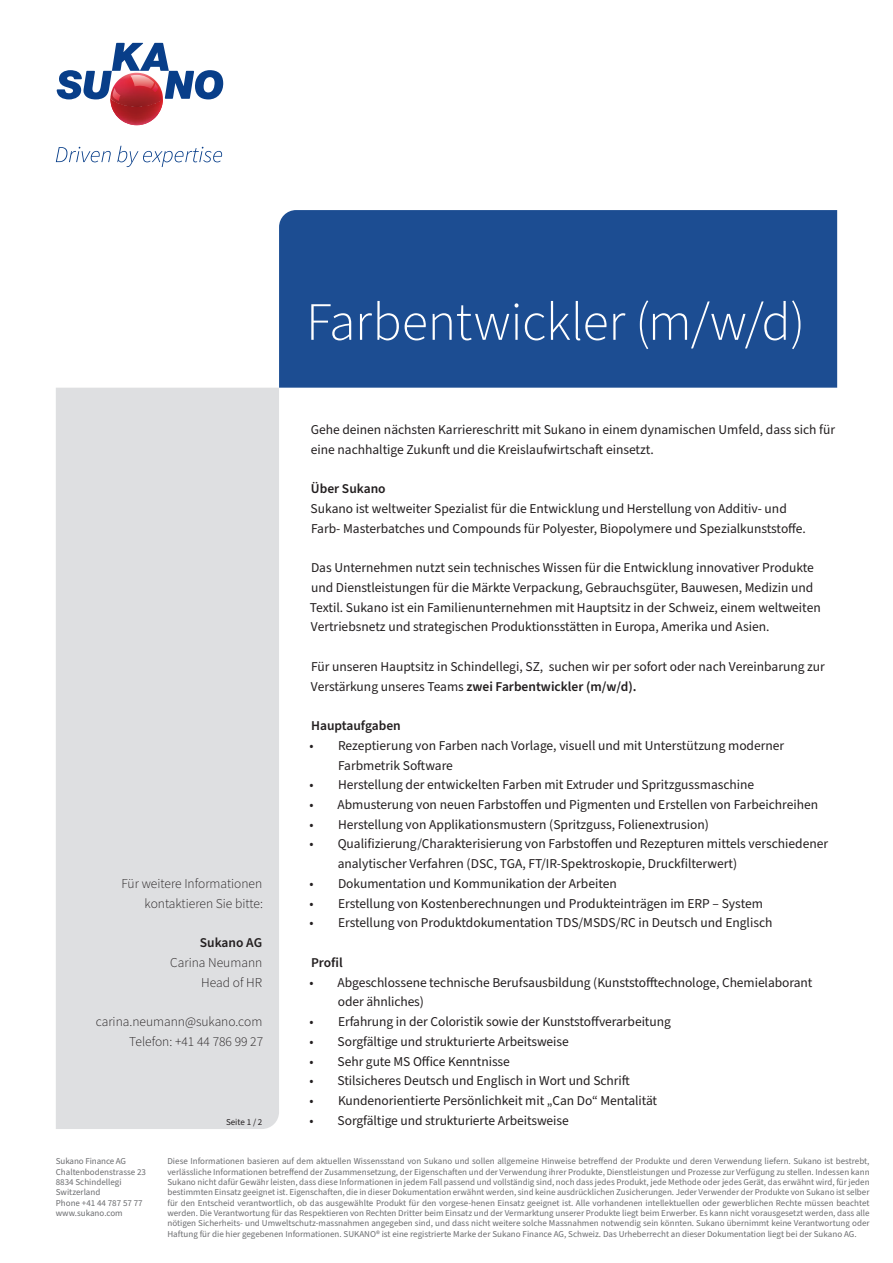
<style>
.page{position:relative;width:893px;height:1263px;background:#fff}
.page>*{position:absolute;margin:0;border:0;box-sizing:border-box;transform-origin:0 0}
.Heading_01{font:300 54px "Source Sans Pro";letter-spacing:-.005em;color:#fff}
.Body_01{font:13.5px/19.8px "Source Sans Pro";color:#231f20}
.Body_01-2{font:300 13.5px "Source Sans Pro";color:#231f20}
.Body_01-3{font:600 13.5px "Source Sans Pro";color:#231f20}
.Disclaimer_EMEA{font:9px/10.4px "Source Sans Pro";color:#6c6d70}
.Body_01-4{font:9px "Source Sans Pro";color:#231f20}
.s1{font-weight:600}
</style>
<div class="page">
<div style="left:279px;top:210px;width:558px;height:178px;background:#1c4d92"></div>
<svg style="left:56px;top:146px;width:166px;height:21px"></svg>
<img style="left:110px;top:101px;width:53px;height:24px">
<svg style="left:57px;top:43px;width:167px;height:58px"></svg>
<div style="left:56px;top:388px;width:223px;height:741px;background:#dedfe1"></div>
<p class="Body_01-2" style="left:121px;top:874px;width:142px">Für weitere Informationen</p>
<p class="Body_01-2" style="left:145px;top:894px;width:120px">kontaktieren Sie bitte:</p>
<p class="Body_01-3" style="left:200px;top:933px;width:64px">Sukano AG</p>
<p class="Body_01-2" style="left:170px;top:953px;width:94px">Carina Neumann</p>
<p class="Body_01-2" style="left:201px;top:973px;width:62px">Head of HR</p>
<p class="Body_01-2" style="left:96px;top:1012px;width:168px">carina.neumann@sukano.com</p>
<p class="Body_01-2" style="left:129px;top:1032px;width:135px">Telefon: +41 44 786 99 27</p>
<p class="Body_01-4" style="left:226px;top:1116px;width:38px">Seite 1 / 2</p>
<p class="Heading_01" style="left:306px;top:286px;width:501px">Farbentwickler (m/w/d)</p>
<p class="Body_01" style="left:311px;top:420px;width:526px">Gehe deinen nächsten Karriereschritt mit Sukano in einem dynamischen Umfeld, dass sich für eine nachhaltige Zukunft und die Kreislaufwirtschaft einsetzt.</p>
<p class="Body_01-3" style="left:311px;top:480px;width:76px">Über Sukano</p>
<p class="Body_01" style="left:311px;top:499px;width:478px">Sukano ist weltweiter Spezialist für die Entwicklung und Herstellung von Additiv- und</p>
<p class="Body_01" style="left:311px;top:519px;width:496px">Farb- Masterbatches und Compounds für Polyester, Biopolymere und Spezialkunststoffe.</p>
<p class="Body_01" style="left:311px;top:558px;width:504px">Das Unternehmen nutzt sein technisches Wissen für die Entwicklung innovativer Produkte</p>
<p class="Body_01" style="left:311px;top:578px;width:504px">und Dienstleistungen für die Märkte Verpackung, Gebrauchsgüter, Bauwesen, Medizin und</p>
<p class="Body_01" style="left:310px;top:598px;width:512px">Textil. Sukano ist ein Familienunternehmen mit Hauptsitz in der Schweiz, einem weltweiten</p>
<p class="Body_01" style="left:311px;top:617px;width:460px">Vertriebsnetz und strategischen Produktionsstätten in Europa, Amerika und Asien.</p>
<p class="Body_01" style="left:311px;top:657px;width:515px">Für unseren Hauptsitz in Schindellegi, SZ, suchen wir per sofort oder nach Vereinbarung zur<br>Verstärkung unseres Teams <span class="s1">zwei Farbentwickler (m/w/d).</span></p>
<p class="Body_01-3" style="left:311px;top:716px;width:91px">Hauptaufgaben</p>
<p class="Body_01" style="left:338px;top:736px;width:448px;text-indent:-28px">• Rezeptierung von Farben nach Vorlage, visuell und mit Unterstützung moderner<br>Farbmetrik Software</p>
<p class="Body_01" style="left:309px;top:775px;width:446px">• Herstellung der entwickelten Farben mit Extruder und Spritzgussmaschine</p>
<p class="Body_01" style="left:309px;top:795px;width:510px">• Abmusterung von neuen Farbstoffen und Pigmenten und Erstellen von Farbeichreihen</p>
<p class="Body_01" style="left:309px;top:815px;width:401px">• Herstellung von Applikationsmustern (Spritzguss, Folienextrusion)</p>
<p class="Body_01" style="left:338px;top:834px;width:492px;text-indent:-28px">• Qualifizierung/Charakterisierung von Farbstoffen und Rezepturen mittels verschiedener analytischer Verfahren (DSC, TGA, FT/IR-Spektroskopie, Druckfilterwert)</p>
<p class="Body_01" style="left:309px;top:874px;width:309px">• Dokumentation und Kommunikation der Arbeiten</p>
<p class="Body_01" style="left:309px;top:894px;width:455px">• Erstellung von Kostenberechnungen und Produkteinträgen im ERP – System</p>
<p class="Body_01" style="left:309px;top:913px;width:464px">• Erstellung von Produktdokumentation TDS/MSDS/RC in Deutsch und Englisch</p>
<p class="Body_01-3" style="left:311px;top:953px;width:33px">Profil</p>
<p class="Body_01" style="left:338px;top:973px;width:476px;text-indent:-28px">• Abgeschlossene technische Berufsausbildung (Kunststofftechnologe, Chemielaborant oder ähnliches)</p>
<p class="Body_01" style="left:309px;top:1012px;width:363px">• Erfahrung in der Coloristik sowie der Kunststoffverarbeitung</p>
<p class="Body_01" style="left:309px;top:1032px;width:261px">• Sorgfältige und strukturierte Arbeitsweise</p>
<p class="Body_01" style="left:309px;top:1051px;width:202px">• Sehr gute MS Office Kenntnisse</p>
<p class="Body_01" style="left:309px;top:1071px;width:322px">• Stilsicheres Deutsch und Englisch in Wort und Schrift</p>
<p class="Body_01" style="left:309px;top:1091px;width:349px">• Kundenorientierte Persönlichkeit mit „Can Do“ Mentalität</p>
<p class="Body_01" style="left:309px;top:1111px;width:261px">• Sorgfältige und strukturierte Arbeitsweise</p>
<p class="Disclaimer_EMEA" style="left:56px;top:1156px;width:92px">Sukano Finance AG<br>Chaltenbodenstrasse 23</p>
<p class="Disclaimer_EMEA" style="left:56px;top:1177px;width:67px">8834 Schindellegi</p>
<p class="Disclaimer_EMEA" style="left:56px;top:1187px;width:88px">Switzerland<br>Phone +41 44 787 57 77</p>
<p class="Disclaimer_EMEA" style="left:56px;top:1208px;width:68px">www.sukano.com</p>
<p class="Disclaimer_EMEA" style="left:167px;top:1156px;width:704px;text-align:justify">Diese Informationen basieren auf dem aktuellen Wissensstand von Sukano und sollen allgemeine Hinweise betreffend der Produkte und deren Verwendung liefern. Sukano ist bestrebt, verlässliche Informationen betreffend der Zusammensetzung, der Eigenschaften und der Verwendung ihrer Produkte, Dienstleistungen und Prozesse zur Verfügung zu stellen. Indessen kann Sukano nicht dafür Gewähr leisten, dass diese Informationen in jedem Fall passend und vollständig sind, noch dass jedes Produkt, jede Methode oder jedes Gerät, das erwähnt wird, für jeden bestimmten Einsatz geeignet ist. Eigenschaften, die in dieser Dokumentation erwähnt werden, sind keine ausdrücklichen Zusicherungen. Jeder Verwender der Produkte von Sukano ist selber für den Entscheid verantwortlich, ob das ausgewählte Produkt für den vorgese-henen Einsatz geeignet ist. Alle vorhandenen intellektuellen oder gewerblichen Rechte müssen beachtet werden. Die Verantwortung für das Respektieren von Rechten Dritter beim Einsatz und der Vermarktung unserer Produkte liegt beim Erwerber. Es kann nicht vorausgesetzt werden, dass alle nötigen Sicherheits- und Umweltschutz-massnahmen angegeben sind, und dass nicht weitere solche Massnahmen notwendig sein könnten. Sukano übernimmt keine Verantwortung oder Haftung für die hier gegebenen Informationen. SUKANO® ist eine registrierte Marke der Sukano Finance AG, Schweiz. Das Urheberrecht an dieser Dokumentation liegt bei der Sukano AG.</p>
</div>
